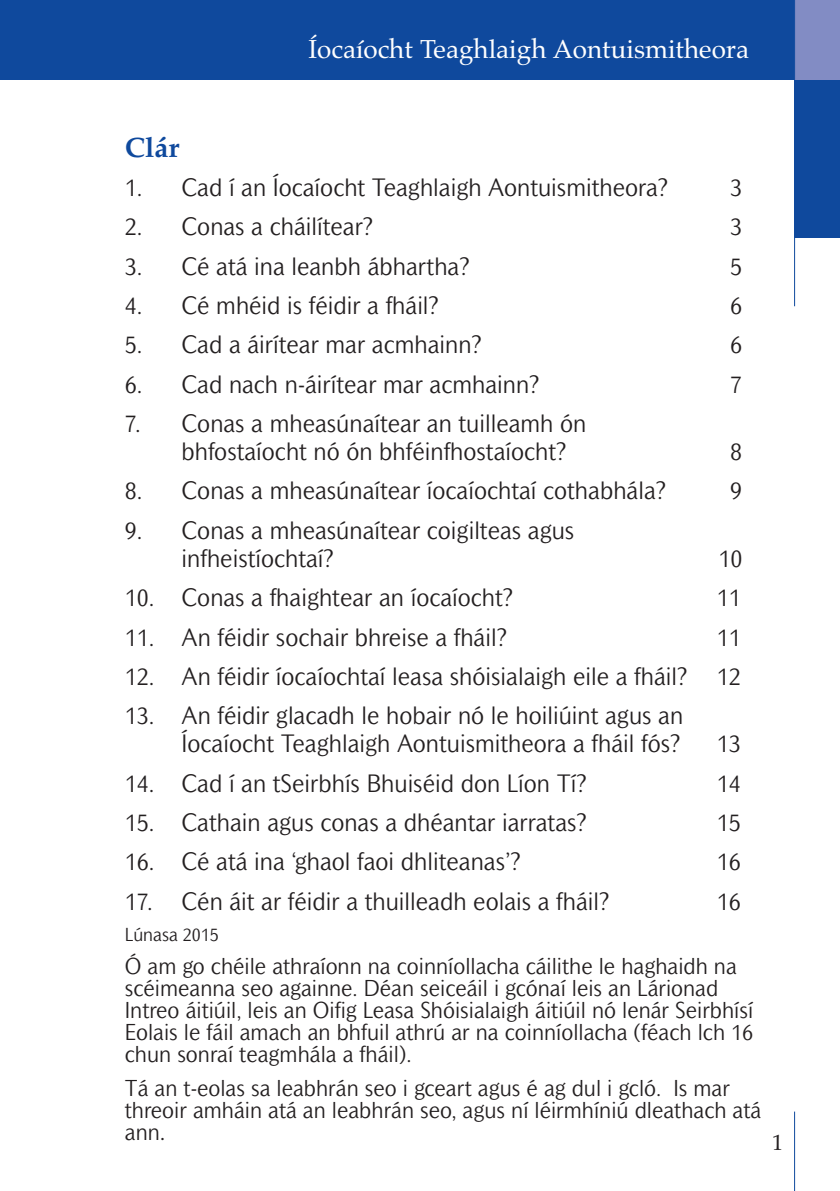
<style>
.page{position:relative;width:840px;height:1191px;background:#fff}
.page>*{position:absolute;margin:0;border:0;box-sizing:border-box;transform-origin:0 0}
.t1{font:700 28px "Palatino";color:#0f499d}
.t2{font:26px "Palatino";color:#fff}
.t3{font:300 24px/28px "Mahsuri Sans";color:#231f20}
.t4{font:300 22px/22px "Mahsuri Sans";color:#231f20}
.t5{font:22px "Palatino";color:#231f20}
.t6{font:300 18px "Mahsuri Sans";color:#231f20}
.s1{font-size:24px}
</style>
<div class="page">
<div style="left:0;top:0;width:794px;height:79px;background:#0f499d"></div>
<div style="left:794px;top:79px;width:45px;height:159px;background:#0f499d"></div>
<hr style="left:793px;top:1111px;width:1px;height:80px;background:#0f499d">
<div style="left:794px;top:0;width:45px;height:79px;background:#828cc4"></div>
<hr style="left:793px;top:0;width:1px;height:306px;background:#0f499d">
<p class="t2" style="left:308px;top:34px;width:442px">Íocaíocht Teaghlaigh Aontuismitheora</p>
<p class="t1" style="left:125px;top:131px;width:56px">Clár</p>
<p class="t3" style="left:125px;top:175px;width:544px">1. Cad í an Íocaíocht Teaghlaigh Aontuismitheora?</p>
<p class="t3" style="left:729px;top:175px;width:13px">3</p>
<p class="t3" style="left:125px;top:214px;width:250px">2. Conas a cháilítear?</p>
<p class="t3" style="left:729px;top:214px;width:13px">3</p>
<p class="t3" style="left:125px;top:254px;width:346px">3. Cé atá ina leanbh ábhartha?</p>
<p class="t3" style="left:729px;top:254px;width:13px">5</p>
<p class="t3" style="left:125px;top:293px;width:315px">4. Cé mhéid is féidir a fháil?</p>
<p class="t3" style="left:729px;top:293px;width:13px">6</p>
<p class="t3" style="left:125px;top:333px;width:358px">5. Cad a áirítear mar acmhainn?</p>
<p class="t3" style="left:729px;top:333px;width:13px">6</p>
<p class="t3" style="left:125px;top:372px;width:416px">6. Cad nach n-áirítear mar acmhainn?</p>
<p class="t3" style="left:729px;top:372px;width:13px">7</p>
<p class="t3" style="left:181px;top:411px;width:406px;text-indent:-57px">7. Conas a mheasúnaítear an tuilleamh ón bhfostaíocht nó ón bhféinfhostaíocht?</p>
<p class="t3" style="left:729px;top:439px;width:13px">8</p>
<p class="t3" style="left:125px;top:479px;width:542px">8. Conas a mheasúnaítear íocaíochtaí cothabhála?</p>
<p class="t3" style="left:729px;top:479px;width:13px">9</p>
<p class="t3" style="left:181px;top:518px;width:394px;text-indent:-57px">9. Conas a mheasúnaítear coigilteas agus infheistíochtaí?</p>
<p class="t3" style="left:718px;top:546px;width:25px">10</p>
<p class="t3" style="left:125px;top:585px;width:389px">10. Conas a fhaightear an íocaíocht?</p>
<p class="t3" style="left:716px;top:585px;width:25px">11</p>
<p class="t3" style="left:125px;top:625px;width:383px">11. An féidir sochair bhreise a fháil?</p>
<p class="t3" style="left:716px;top:625px;width:25px">11</p>
<p class="t3" style="left:125px;top:664px;width:617px">12. An féidir íocaíochtaí leasa shóisialaigh eile a fháil? 12</p>
<p class="t3" style="left:125px;top:703px;width:559px;text-align:right">13. An féidir glacadh le hobair nó le hoiliúint agus an<br>Íocaíocht Teaghlaigh Aontuismitheora a fháil fós?</p>
<p class="t3" style="left:716px;top:731px;width:25px">13</p>
<p class="t3" style="left:125px;top:771px;width:463px">14. Cad í an tSeirbhís Bhuiséid don Líon Tí?</p>
<p class="t3" style="left:716px;top:771px;width:25px">14</p>
<p class="t3" style="left:125px;top:810px;width:463px">15. Cathain agus conas a dhéantar iarratas?</p>
<p class="t3" style="left:716px;top:810px;width:25px">15</p>
<p class="t3" style="left:125px;top:849px;width:397px">16. Cé atá ina ‘ghaol faoi dhliteanas’?</p>
<p class="t3" style="left:716px;top:849px;width:25px">16</p>
<p class="t3" style="left:125px;top:889px;width:486px">17. Cén áit ar féidir a thuilleadh eolais a fháil?</p>
<p class="t3" style="left:716px;top:889px;width:25px">16</p>
<p class="t6" style="left:125px;top:928px;width:95px">Lúnasa 2015</p>
<p class="t4" style="left:125px;top:957px;width:629px">Ó am go chéile athraíonn na coinníollacha cáilithe le haghaidh na scéimeanna seo againne. Déan seiceáil i gcónaí leis an Lárionad Intreo áitiúil, leis an Oifig Leasa Shóisialaigh áitiúil nó lenár Seirbhísí Eolais le fáil amach an bhfuil athrú ar na coinníollacha (féach lch 16 chun sonraí teagmhála a fháil).</p>
<p class="t4" style="left:125px;top:1078px;width:637px">Tá an t-eolas sa leabhrán seo i gceart agus é ag dul i gcló. Is mar threoir amháin atá an leabhrán seo, agus ní léirmhíniú dleathach atá ann<span class="s1">.</span></p>
<p class="t5" style="left:771px;top:1130px;width:12px">1</p>
</div>
